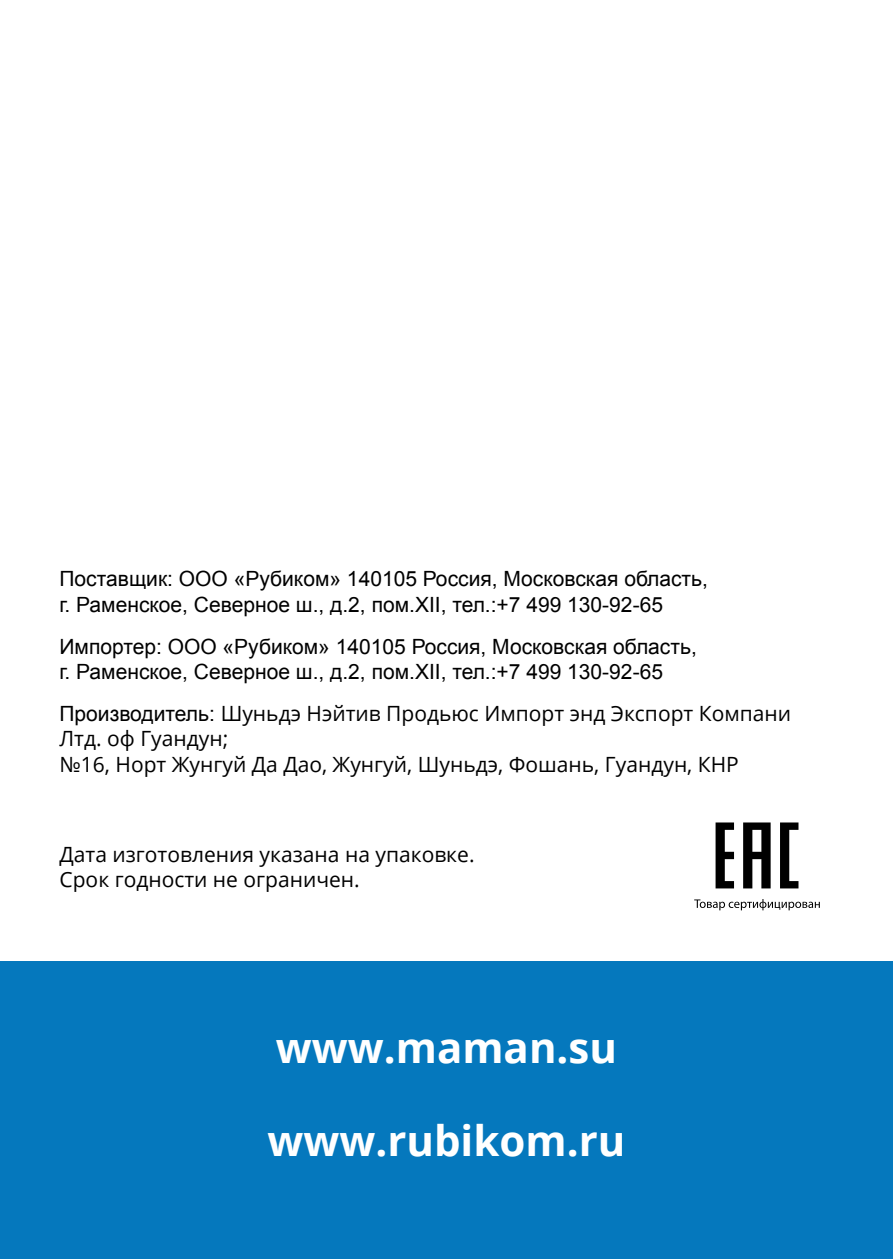
<style>
.page{position:relative;width:893px;height:1259px;background:#fff}
.page>*{position:absolute;margin:0;border:0;box-sizing:border-box;transform-origin:0 0}
.t1{font:700 42px "Open Sans";color:#fff}
.t2{font:21px/25.2px "Arial";color:#000}
.t3{font:21px/25.2px "Open Sans";color:#000}
.s1{font-family:"Arial"}
</style>
<div class="page">
<div style="left:0;top:961px;width:893px;height:298px;background:#0578bd"></div>
<svg style="left:716px;top:822px;width:18px;height:66px"></svg>
<svg style="left:743px;top:822px;width:28px;height:66px"></svg>
<svg style="left:780px;top:822px;width:18px;height:66px"></svg>
<svg style="left:694px;top:899px;width:126px;height:11px"></svg>
<p class="t2" style="left:60px;top:566px;width:650px">Поставщик: ООО «Рубиком» 140105 Россия, Московская область, г. Раменское, Северное ш., д.2, пом.XII, тел.:+7 499 130-92-65</p>
<p class="t2" style="left:60px;top:634px;width:639px">Импортер: ООО «Рубиком» 140105 Россия, Московская область, г. Раменское, Северное ш., д.2, пом.XII, тел.:+7 499 130-92-65</p>
<p class="t3" style="left:60px;top:700px;width:733px"><span class="s1">Производитель:</span> Шуньдэ Нэйтив Продьюс Импорт энд Экспорт Компани<br>Лтд. оф Гуандун;<br>№16, Норт Жунгуй Да Дао, Жунгуй, Шуньдэ, Фошань, Гуандун, КНР</p>
<p class="t3" style="left:60px;top:841px;width:417px">Дата изготовления указана на упаковке.<br>Срок годности не ограничен.</p>
<h1 class="t1" style="left:276px;top:1018px;width:343px">www.maman.su</h1>
<h1 class="t1" style="left:268px;top:1111px;width:359px">www.rubikom.ru</h1>
</div>
